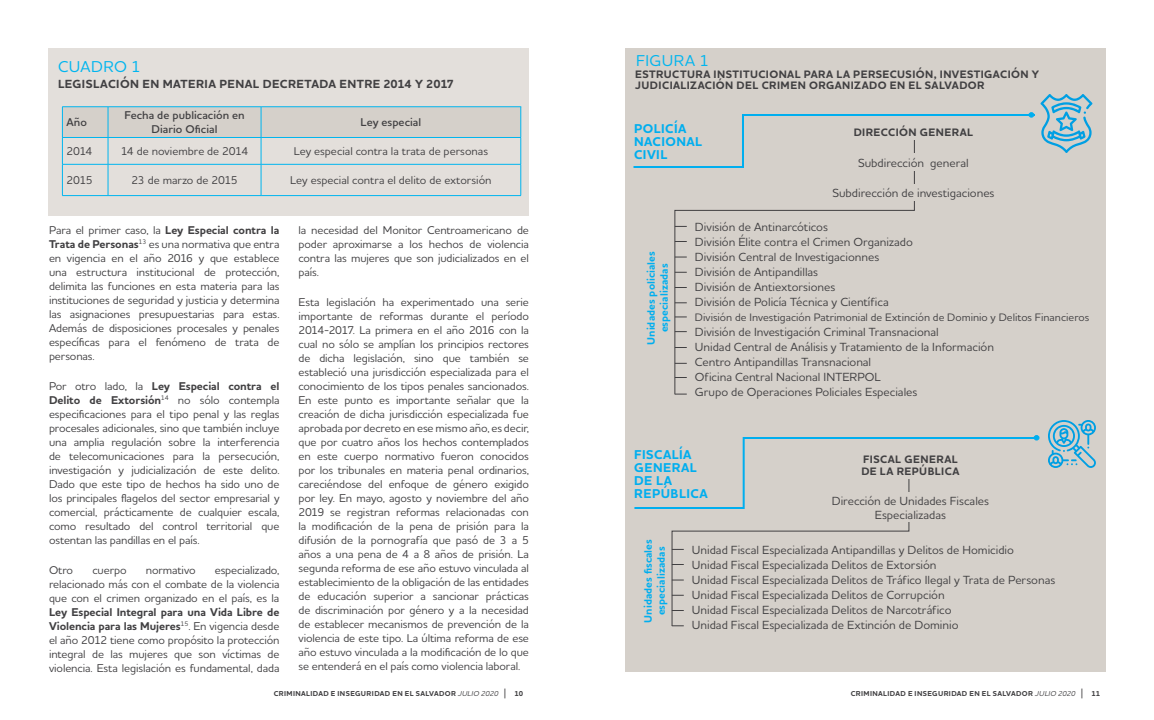
<style>
.page{position:relative;width:1154px;height:720px;background:#fff}
.page>*{position:absolute;margin:0;border:0;box-sizing:border-box;transform-origin:0 0}
.t1{font:500 16px "Houschka Alt Pro";letter-spacing:.03em;color:#00b5ef}
.t2{font:700 13px/13px "Houschka Alt Pro";letter-spacing:.03em;color:#00aeef}
.t3{font:500 12px/15px "Houschka Alt Pro";color:#414042}
.t4{font:700 12px "Houschka Alt Pro";letter-spacing:.03em;color:#414042}
.t5{font:500 11.5px/14px "Houschka Alt Pro";letter-spacing:-.01em;color:#414042;text-align:justify}
.t6{font:600 11.5px/14px "Houschka Alt Pro";color:#414042;text-align:center}
.t7{font:700 11px/11px "Houschka Alt Pro";letter-spacing:.04em;color:#414042}
.t8{font:500 11px "Houschka Alt Pro";color:#414042}
.t9{font:700 11px/13px "Houschka Alt Pro";letter-spacing:.005em;color:#00aeef;text-align:center}
.t10{font:700 7.3px "Houschka Alt Pro";letter-spacing:.05em;color:#414042}
.s1{font-weight:700}
.s2{font-weight:500;font-style:italic}
.s3{font-weight:500;font-size:10.9px}
</style>
<div class="page">
<div style="left:48px;top:48px;width:481px;height:168px;background:#e3dfdb"></div>
<hr style="left:62px;top:106px;width:46px;height:1px;background:#00b5ef">
<hr style="left:108px;top:106px;width:153px;height:1px;background:#00b5ef">
<hr style="left:62px;top:165px;width:1px;height:30px;background:#00b5ef">
<svg style="left:62px;top:107px;width:459px;height:57px"></svg>
<hr style="left:62px;top:164px;width:46px;height:1px;background:#00b5ef">
<hr style="left:108px;top:164px;width:153px;height:1px;background:#00b5ef">
<hr style="left:108px;top:165px;width:1px;height:30px;background:#00b5ef">
<hr style="left:261px;top:164px;width:260px;height:1px;background:#00b5ef">
<hr style="left:261px;top:165px;width:1px;height:30px;background:#00b5ef">
<hr style="left:520px;top:165px;width:1px;height:30px;background:#00b5ef">
<hr style="left:62px;top:195px;width:46px;height:1px;background:#00b5ef">
<hr style="left:108px;top:195px;width:153px;height:1px;background:#00b5ef">
<hr style="left:261px;top:195px;width:260px;height:1px;background:#00b5ef">
<hr style="left:261px;top:106px;width:260px;height:1px;background:#00b5ef">
<hr style="left:261px;top:107px;width:1px;height:30px;background:#00b5ef">
<hr style="left:261px;top:137px;width:260px;height:1px;background:#00b5ef">
<hr style="left:520px;top:107px;width:1px;height:30px;background:#00b5ef">
<div style="left:625px;top:48px;width:481px;height:624px;background:#d5d0ca"></div>
<svg style="left:674px;top:171px;width:241px;height:224px"></svg>
<svg style="left:671px;top:522px;width:239px;height:105px"></svg>
<svg style="left:675px;top:226px;width:12px;height:1px"></svg>
<svg style="left:675px;top:257px;width:12px;height:1px"></svg>
<svg style="left:675px;top:241px;width:12px;height:1px"></svg>
<svg style="left:675px;top:316px;width:12px;height:1px"></svg>
<svg style="left:675px;top:331px;width:12px;height:1px"></svg>
<svg style="left:675px;top:302px;width:12px;height:1px"></svg>
<svg style="left:675px;top:287px;width:12px;height:1px"></svg>
<svg style="left:675px;top:272px;width:12px;height:1px"></svg>
<svg style="left:675px;top:377px;width:12px;height:1px"></svg>
<svg style="left:675px;top:363px;width:12px;height:1px"></svg>
<svg style="left:675px;top:347px;width:12px;height:1px"></svg>
<svg style="left:675px;top:394px;width:12px;height:1px"></svg>
<div style="left:828px;top:185px;width:171px;height:16px;background:#d5d0ca"></div>
<svg style="left:672px;top:549px;width:12px;height:1px"></svg>
<svg style="left:672px;top:580px;width:12px;height:1px"></svg>
<svg style="left:672px;top:564px;width:12px;height:1px"></svg>
<svg style="left:672px;top:625px;width:12px;height:1px"></svg>
<svg style="left:672px;top:610px;width:12px;height:1px"></svg>
<svg style="left:672px;top:595px;width:12px;height:1px"></svg>
<svg style="left:633px;top:94px;width:459px;height:74px"></svg>
<svg style="left:634px;top:435px;width:405px;height:74px"></svg>
<svg style="left:1048px;top:420px;width:48px;height:48px"></svg>
<h1 class="t1" style="left:58px;top:57px;width:84px">CUADRO 1</h1>
<p class="t4" style="left:58px;top:76px;width:398px">LEGISLACIÓN EN MATERIA PENAL DECRETADA ENTRE 2014 Y 2017</p>
<p class="t6" style="left:66px;top:116px;width:22px">Año</p>
<p class="t6" style="left:124px;top:109px;width:122px">Fecha de publicación en<br>Diario Oficial</p>
<p class="t6" style="left:360px;top:116px;width:62px">Ley especial</p>
<p class="t5" style="left:66px;top:144px;width:28px">2014</p>
<p class="t5" style="left:121px;top:144px;width:129px">14 de noviembre de 2014</p>
<p class="t5" style="left:294px;top:144px;width:196px">Ley especial contra la trata de personas</p>
<p class="t5" style="left:66px;top:173px;width:28px">2015</p>
<p class="t5" style="left:131px;top:173px;width:108px">23 de marzo de 2015</p>
<p class="t5" style="left:290px;top:173px;width:203px">Ley especial contra el delito de extorsión</p>
<p class="t5" style="left:49px;top:223px;width:232px">Para el primer caso, la <span class="s1">Ley Especial contra la Trata de Personas</span><sup>13</sup> es una normativa que entra en vigencia en el año 2016 y que establece una estructura institucional de protección, delimita las funciones en esta materia para las instituciones de seguridad y justicia y determina las asignaciones presupuestarias para estas.<br>Además de disposiciones procesales y penales específicas para el fenómeno de trata de personas.</p>
<p class="t5" style="left:49px;top:378px;width:232px">Por otro lado, la <span class="s1">Ley Especial contra el Delito de Extorsión</span><sup>14</sup> no sólo contempla especificaciones para el tipo penal y las reglas procesales adicionales, sino que también incluye una amplia regulación sobre la interferencia de telecomunicaciones para la persecución, investigación y judicialización de este delito.<br>Dado que este tipo de hechos ha sido uno de los principales flagelos del sector empresarial y comercial, prácticamente de cualquier escala, como resultado del control territorial que ostentan las pandillas en el país.</p>
<p class="t5" style="left:49px;top:562px;width:26px">Otro</p>
<p class="t5" style="left:92px;top:562px;width:36px">cuerpo</p>
<p class="t5" style="left:146px;top:562px;width:51px">normativo</p>
<p class="t5" style="left:49px;top:562px;width:232px;text-indent:166px">especializado, relacionado más con el combate de la violencia que con el crimen organizado en el país, es la</p>
<p class="t5" style="left:49px;top:604px;width:232px"><span class="s1">Ley Especial Integral para una Vida Libre de Violencia para las Mujeres</span><sup>15</sup>. En vigencia desde el año 2012 tiene como propósito la protección integral de las mujeres que son víctimas de violencia. Esta legislación es fundamental, dada</p>
<p class="t5" style="left:298px;top:222px;width:232px">la necesidad del Monitor Centroamericano de poder aproximarse a los hechos de violencia contra las mujeres que son judicializados en el país.</p>
<p class="t5" style="left:298px;top:294px;width:232px">Esta legislación ha experimentado una serie importante de reformas durante el período 2014-2017. La primera en el año 2016 con la cual no sólo se amplían los principios rectores de dicha legislación, sino que también se estableció una jurisdicción especializada para el conocimiento de los tipos penales sancionados.<br>En este punto es importante señalar que la creación de dicha jurisdicción especializada fue aprobada por decreto en ese mismo año, es decir, que por cuatro años los hechos contemplados en este cuerpo normativo fueron conocidos por los tribunales en materia penal ordinarios, careciéndose del enfoque de género exigido por ley. En mayo, agosto y noviembre del año 2019 se registran reformas relacionadas con la modificación de la pena de prisión para la difusión de la pornografía que pasó de 3 a 5 años a una pena de 4 a 8 años de prisión. La segunda reforma de ese año estuvo vinculada al establecimiento de la obligación de las entidades de educación superior a sancionar prácticas de discriminación por género y a la necesidad de establecer mecanismos de prevención de la violencia de este tipo. La última reforma de ese año estuvo vinculada a la modificación de lo que se entenderá en el país como violencia laboral.</p>
<h1 class="t1" style="left:636px;top:51px;width:74px">FIGURA 1</h1>
<p class="t7" style="left:635px;top:69px;width:405px">ESTRUCTURA INSTITUCIONAL PARA LA PERSECUSIÓN, INVESTIGACIÓN Y<br>JUDICIALIZACIÓN DEL CRIMEN ORGANIZADO EN EL SALVADOR</p>
<p class="t2" style="left:634px;top:122px;width:70px">POLICÍA<br>NACIONAL<br>CIVIL</p>
<p class="t7" style="left:853px;top:127px;width:121px">DIRECCIÓN GENERAL</p>
<p class="t3" style="left:858px;top:155px;width:112px">Subdirección general</p>
<p class="t3" style="left:832px;top:185px;width:164px">Subdirección de investigaciones</p>
<p class="t3" style="left:695px;top:219px;width:219px">División de Antinarcóticos<br>División Élite contra el Crimen Organizado División Central de Investigacionnes División de Antipandillas<br>División de Antiextorsiones<br>División de Policía Técnica y Científica</p>
<p class="t8" style="left:695px;top:310px;width:396px">División de Investigación Patrimonial de Extinción de Dominio y Delitos Financieros</p>
<p class="t3" style="left:695px;top:324px;width:301px">División de Investigación Criminal Transnacional<br>Unidad Central de Análisis y Tratamiento de la Información Centro Antipandillas Transnacional<br>Oficina Central Nacional INTERPOL<br>Grupo de Operaciones Policiales Especiales</p>
<p class="t9" style="left:645px;top:345px;width:95px;rotate:-90deg">Unidades policiales especializadas</p>
<p class="t2" style="left:634px;top:448px;width:75px">FISCALÍA<br>GENERAL<br>DE LA<br>REPÚBLICA</p>
<p class="t7" style="left:861px;top:454px;width:100px;line-height:12px">FISCAL GENERAL<br>DE LA REPÚBLICA</p>
<p class="t3" style="left:832px;top:493px;width:159px;line-height:14px;text-align:center">Dirección de Unidades Fiscales<br>Especializadas</p>
<p class="t3" style="left:692px;top:542px;width:365px">Unidad Fiscal Especializada Antipandillas y Delitos de Homicidio<br>Unidad Fiscal Especializada Delitos de Extorsión<br>Unidad Fiscal Especializada Delitos de Tráfico Ilegal y Trata de Personas Unidad Fiscal Especializada Delitos de Corrupción<br>Unidad Fiscal Especializada Delitos de Narcotráfico<br>Unidad Fiscal Especializada de Extinción de Dominio</p>
<p class="t9" style="left:642px;top:623px;width:85px;rotate:-90deg">Unidades fiscales especializadas</p>
<p class="t10" style="left:274px;top:688px;width:251px">CRIMINALIDAD E INSEGURIDAD EN EL SALVADOR <span class="s2">JULIO 2020</span> <span class="s3">|</span> 10</p>
<p class="t10" style="left:851px;top:688px;width:251px">CRIMINALIDAD E INSEGURIDAD EN EL SALVADOR <span class="s2">JULIO 2020</span> <span class="s3">|</span> 11</p>
</div>
